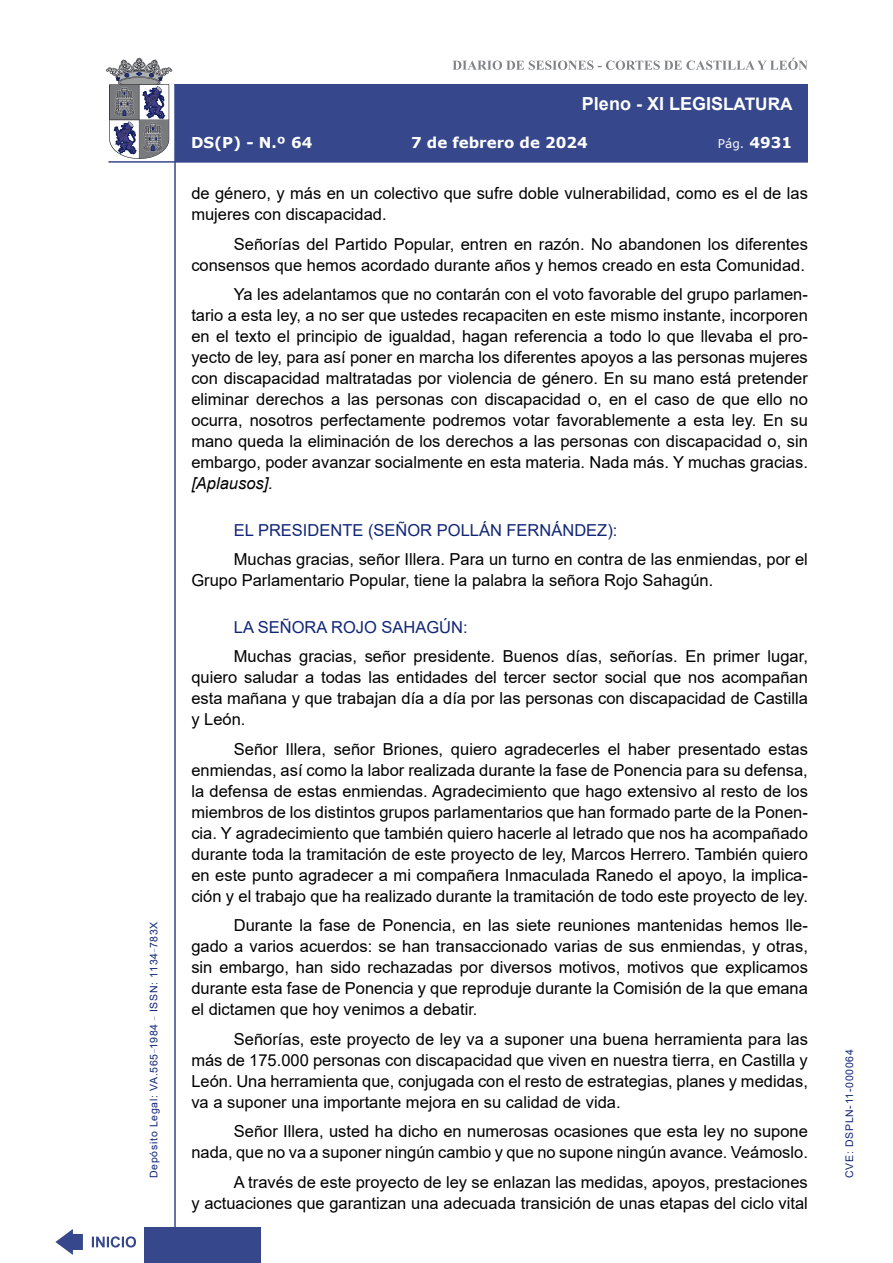
<style>
.page{position:relative;width:893px;height:1263px;background:#fff}
.page>*{position:absolute;margin:0;border:0;box-sizing:border-box;transform-origin:0 0}
.t1{font:700 18px "Arial";color:#fff}
.t2{font:16.5px/21px "Arial";color:#000;text-align:justify}
.Orador{font:16.5px "Arial";color:#122678}
.t3{font:700 15px "Verdana";color:#fff}
.t4{font:12px "Verdana";color:#fff}
.t5{font:10.5px "Arial";letter-spacing:.065em;color:#122678}
.s1{font-size:17.25px}
.s2{font-weight:700;font-size:15px}
.s3{font-style:italic}
</style>
<div class="page">
<svg style="left:452px;top:58px;width:356px;height:12px"></svg>
<hr style="left:174px;top:84px;width:2px;height:1179px;background:#36478c">
<div style="left:144px;top:1227px;width:117px;height:36px;background:#36478c"></div>
<div style="left:175px;top:84px;width:633px;height:78px;background:#36478c"></div>
<hr style="left:108px;top:161px;width:700px;height:2px;background:#36478c">
<svg style="left:92px;top:1236px;width:44px;height:11px"></svg>
<svg style="left:55px;top:1229px;width:28px;height:26px"></svg>
<svg style="left:106px;top:58px;width:66px;height:101px"></svg>
<p class="t5" style="left:146px;top:1178px;width:258px;rotate:-90deg">Depósito Legal: VA.565<sup>_</sup>1984 <sup>_</sup> ISSN: 1134<sup>_</sup>783X</p>
<p class="t1" style="left:582px;top:91px;width:212px">Pleno - XI LEGIS<span class="s1">LATURA</span></p>
<p class="t3" style="left:191px;top:132px;width:123px">DS(P) - N.º 64</p>
<p class="t3" style="left:411px;top:132px;width:178px">7 de febrero de 2024</p>
<p class="t4" style="left:718px;top:135px;width:76px">Pág. <span class="s2">4931</span></p>
<p class="t2" style="left:191px;top:183px;width:618px">de género, y más en un colectivo que sufre doble vulnerabilidad, como es el de las mujeres con discapacidad.</p>
<p class="t2" style="left:191px;top:233px;width:618px;text-align:right">Señorías del Partido Popular, entren en razón. No abandonen los diferentes consensos que hemos acordado durante años y hemos creado en esta Comunidad.</p>
<p class="t2" style="left:191px;top:284px;width:618px;text-indent:43px">Ya les adelantamos que no contarán con el voto favorable del grupo parlamen&shy;tario a esta ley, a no ser que ustedes recapaciten en este mismo instante, incorporen en el texto el principio de igualdad, hagan referencia a todo lo que llevaba el pro&shy;yecto de ley, para así poner en marcha los diferentes apoyos a las personas mujeres con discapacidad maltratadas por violencia de género. En su mano está pretender eliminar derechos a las personas con discapacidad o, en el caso de que ello no ocurra, nosotros perfectamente podremos votar favorablemente a esta ley. En su mano queda la eliminación de los derechos a las personas con discapacidad o, sin embargo, poder avanzar socialmente en esta materia. Nada más. Y muchas gracias. <span class="s3">[Aplausos].</span></p>
<p class="Orador" style="left:234px;top:518px;width:385px">EL PRESIDENTE (SEÑOR POLLÁN FERNÁNDEZ):</p>
<p class="t2" style="left:191px;top:549px;width:618px;text-indent:43px">Muchas gracias, señor Illera. Para un turno en contra de las enmiendas, por el<br>Grupo Parlamentario Popular, tiene la palabra la señora Rojo Sahagún.</p>
<p class="Orador" style="left:234px;top:615px;width:235px">LA SEÑORA ROJO SAHAGÚN:</p>
<p class="t2" style="left:191px;top:646px;width:618px;text-indent:43px">Muchas gracias, señor presidente. Buenos días, señorías. En primer lugar, quiero saludar a todas las entidades del tercer sector social que nos acompañan esta mañana y que trabajan día a día por las personas con discapacidad de Castilla y León.</p>
<p class="t2" style="left:191px;top:738px;width:618px;text-indent:43px">Señor Illera, señor Briones, quiero agradecerles el haber presentado estas enmiendas, así como la labor realizada durante la fase de Ponencia para su defensa, la defensa de estas enmiendas. Agradecimiento que hago extensivo al resto de los miembros de los distintos grupos parlamentarios que han formado parte de la Ponen&shy;cia. Y agradecimiento que también quiero hacerle al letrado que nos ha acompañado durante toda la tramitación de este proyecto de ley, Marcos Herrero. También quiero en este punto agradecer a mi compañera Inmaculada Ranedo el apoyo, la implica&shy;ción y el trabajo que ha realizado durante la tramitación de todo este proyecto de ley.</p>
<p class="t2" style="left:191px;top:915px;width:618px;text-indent:43px">Durante la fase de Ponencia, en las siete reuniones mantenidas hemos lle&shy;gado a varios acuerdos: se han transaccionado varias de sus enmiendas, y otras, sin embargo, han sido rechazadas por diversos motivos, motivos que explicamos durante esta fase de Ponencia y que reproduje durante la Comisión de la que emana el dictamen que hoy venimos a debatir.</p>
<p class="t2" style="left:191px;top:1028px;width:618px;text-indent:43px">Señorías, este proyecto de ley va a suponer una buena herramienta para las más de 175.000 personas con discapacidad que viven en nuestra tierra, en Castilla y León. Una herramienta que, conjugada con el resto de estrategias, planes y medidas, va a suponer una importante mejora en su calidad de vida.</p>
<p class="t2" style="left:191px;top:1121px;width:618px;text-align:right">Señor Illera, usted ha dicho en numerosas ocasiones que esta ley no supone nada, que no va a suponer ningún cambio y que no supone ningún avance. Veámoslo.</p>
<p class="t2" style="left:191px;top:1171px;width:618px;text-align:right">A través de este proyecto de ley se enlazan las medidas, apoyos, prestaciones<br>y actuaciones que garantizan una adecuada transición de unas etapas del ciclo vital</p>
<p class="t5" style="left:842px;top:1178px;width:130px;rotate:-90deg">CVE: DSPLN-11-000064</p>
</div>
